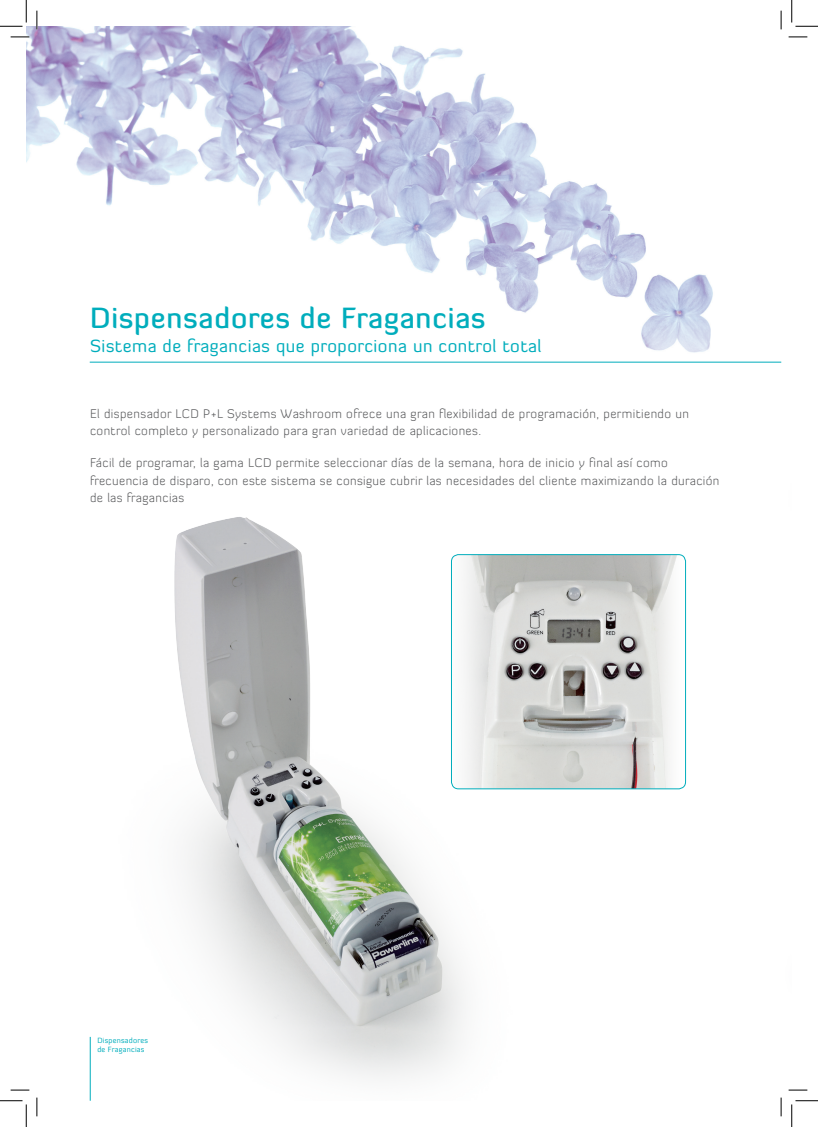
<style>
.page{position:relative;width:818px;height:1127px;background:#fff}
.page>*{position:absolute;margin:0;border:0;box-sizing:border-box;transform-origin:0 0}
.t1{font:500 28.75px "Diavlo";letter-spacing:.03em;color:#00adbc}
.t2{font:17.5px "Diavlo";letter-spacing:.03em;color:#00adbc}
.t3{font:300 12.5px/17.5px "Diavlo";letter-spacing:.03em;color:#57585a}
.t4{font:7.5px/9px "Diavlo";letter-spacing:.03em;color:#00adbc}
</style>
<div class="page">
<img style="left:89px;top:517px;width:451px;height:583px">
<img style="left:26px;top:26px;width:740px;height:337px">
<hr style="left:90px;top:362px;width:691px;height:1px;background:#00adbc">
<img style="left:451px;top:554px;width:234px;height:234px">
<div style="left:451px;top:554px;width:235px;height:235px;border:1px solid #00adbc;border-radius:7px"></div>
<svg style="left:11px;top:36px;width:18px;height:2px"></svg>
<svg style="left:788px;top:36px;width:19px;height:2px"></svg>
<svg style="left:11px;top:1089px;width:18px;height:1px"></svg>
<svg style="left:788px;top:1089px;width:19px;height:1px"></svg>
<svg style="left:36px;top:11px;width:2px;height:18px"></svg>
<svg style="left:36px;top:1097px;width:2px;height:18px"></svg>
<svg style="left:780px;top:11px;width:2px;height:18px"></svg>
<svg style="left:780px;top:1097px;width:2px;height:18px"></svg>
<svg style="left:0;top:0;width:27px;height:27px"></svg>
<svg style="left:0;top:1100px;width:27px;height:26px"></svg>
<svg style="left:791px;top:0;width:27px;height:27px"></svg>
<svg style="left:791px;top:1100px;width:27px;height:26px"></svg>
<h1 class="t1" style="left:90px;top:300px;width:397px">Dispensadores de Fragancias</h1>
<h2 class="t2" style="left:90px;top:334px;width:453px">Sistema de fragancias que proporciona un control total</h2>
<p class="t3" style="left:90px;top:405px;width:600px;line-height:16.9px">El dispensador LCD P+L Systems Washroom ofrece una gran flexibilidad de programación, permitiendo un control completo y personalizado para gran variedad de aplicaciones.</p>
<p class="t3" style="left:90px;top:454px;width:631px">Fácil de programar, la gama LCD permite seleccionar días de la semana, hora de inicio y final así como frecuencia de disparo, con este sistema se consigue cubrir las necesidades del cliente maximizando la duración de las fragancias</p>
<p class="t4" style="left:97px;top:1034px;width:52px">Dispensadores de Fragancias</p>
</div>
